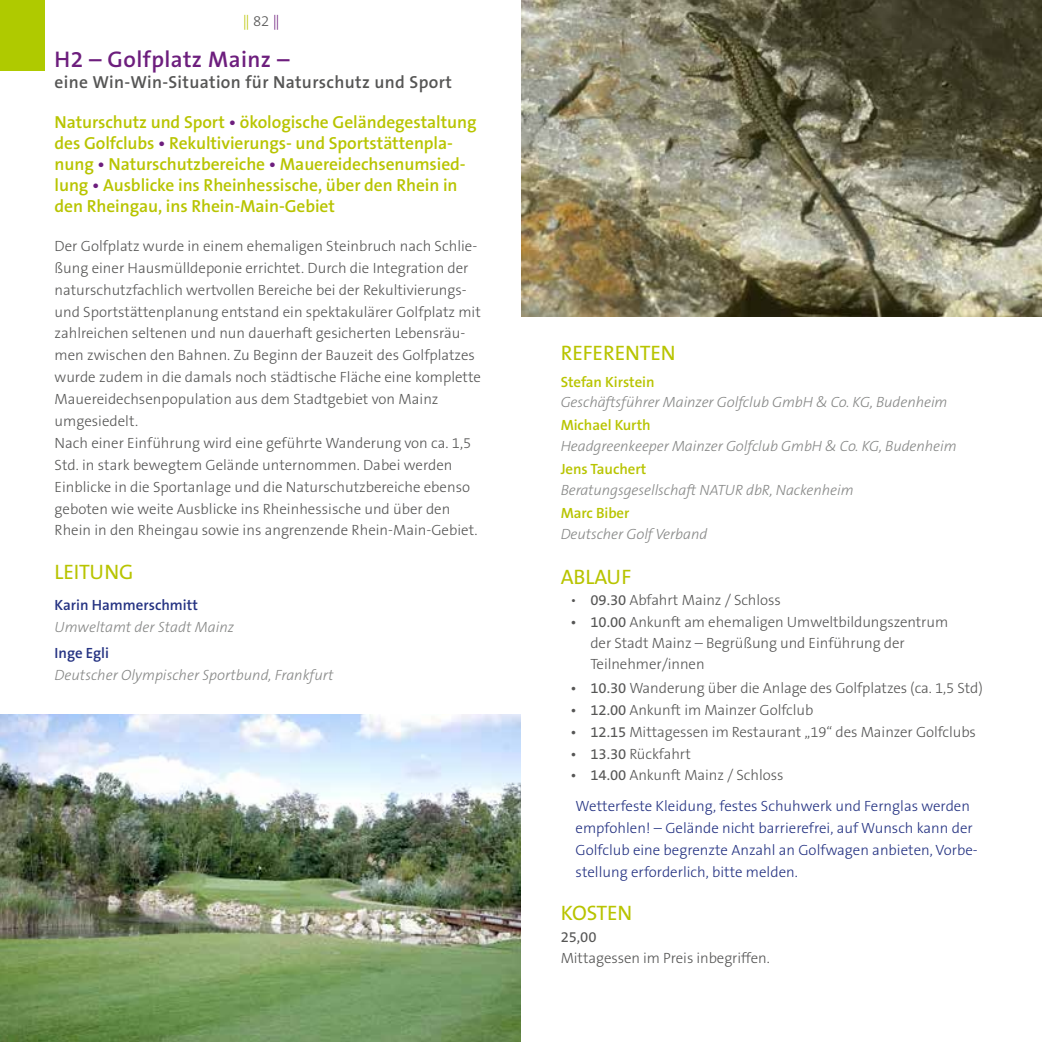
<style>
.page{position:relative;width:1042px;height:1042px;background:#fff}
.page>*{position:absolute;margin:0;border:0;box-sizing:border-box;transform-origin:0 0}
.t1{font:600 22.75px "The Sans B6";letter-spacing:.02em;color:#6d1e7d}
.t2{font:21px "The Sans B5 Plain";color:#b8c400}
.t3{font:600 17.5px/21px "The Sans B6";letter-spacing:-.005em;color:#b8c400}
.t4{font:600 17.5px "The Sans B6";letter-spacing:.02em;color:#565655}
.t5{font:300 14.88px/21.9px "The Sans B3";color:#565655}
.t6{font:italic 300 14.88px "The Sans B3";letter-spacing:-.005em;color:#868786}
.t7{font:300 14.88px/21.9px "The Sans B3";color:#243282}
.t8{font:600 14.88px "The Sans B6";letter-spacing:-.005em;color:#b8c400}
.t9{font:600 14.88px "The Sans B6";color:#243282}
.t10{font:300 14.88px "The Sans B3";color:#b8c400}
.t11{font:14.88px "The Sans B5 Plain";color:#565655}
.s1{color:#565655}
.s2{color:#6d1e7d}
.s3{font-family:"The Sans B5 Plain";font-weight:400}
.s4{font-family:"The Sans B5 Plain";font-weight:400;color:#565655}
</style>
<div class="page">
<div style="left:0;top:0;width:45px;height:71px;background:#afca00"></div>
<img style="left:0;top:714px;width:521px;height:328px">
<img style="left:521px;top:0;width:521px;height:316px">
<p class="t10" style="left:243px;top:13px;width:39px">|| <span class="s1">82</span> <span class="s2">||</span></p>
<h1 class="t1" style="left:55px;top:48px;width:236px">H2 – Golfplatz Mainz –</h1>
<p class="t4" style="left:55px;top:73px;width:399px">eine Win-Win-Situation für Naturschutz und Sport</p>
<p class="t3" style="left:55px;top:113px;width:423px">Naturschutz und Sport <span class="s2">•</span> ökologische Geländegestaltung des Golfclubs <span class="s2">•</span> Rekultivierungs- und Sportstättenpla&shy;nung <span class="s2">•</span> Naturschutzbereiche <span class="s2">•</span> Mauereidechsenumsied&shy;lung <span class="s2">•</span> Ausblicke ins Rheinhessische, über den Rhein in den Rheingau, ins Rhein-Main-Gebiet</p>
<p class="t5" style="left:55px;top:236px;width:428px">Der Golfplatz wurde in einem ehemaligen Steinbruch nach Schlie&shy;ßung einer Hausmülldeponie errichtet. Durch die Integration der naturschutzfachlich wertvollen Bereiche bei der Rekultivierungs&shy;und Sportstättenplanung entstand ein spektakulärer Golfplatz mit zahlreichen seltenen und nun dauerhaft gesicherten Lebensräu&shy;men zwischen den Bahnen. Zu Beginn der Bauzeit des Golfplatzes wurde zudem in die damals noch städtische Fläche eine komplette Mauereidechsenpopulation aus dem Stadtgebiet von Mainz umgesiedelt.<br>Nach einer Einführung wird eine geführte Wanderung von ca. 1,5<br>Std. in stark bewegtem Gelände unternommen. Dabei werden Einblicke in die Sportanlage und die Naturschutzbereiche ebenso geboten wie weite Ausblicke ins Rheinhessische und über den Rhein in den Rheingau sowie ins angrenzende Rhein-Main-Gebiet.</p>
<h2 class="t2" style="left:55px;top:561px;width:12px">LEITUNG</h2>
<p class="t9" style="left:55px;top:597px;width:145px">Karin Hammerschmitt</p>
<p class="t6" style="left:55px;top:619px;width:181px">Umweltamt der Stadt Mainz</p>
<p class="t9" style="left:55px;top:645px;width:56px">Inge Egli</p>
<p class="t6" style="left:55px;top:667px;width:281px">Deutscher Olympischer Sportbund, Frankfurt</p>
<h2 class="t2" style="left:561px;top:342px;width:13px">REFERENTEN</h2>
<p class="t8" style="left:561px;top:374px;width:95px">Stefan Kirstein</p>
<p class="t6" style="left:561px;top:394px;width:388px">Geschäftsführer Mainzer Golfclub GmbH &amp; Co. KG, Budenheim</p>
<p class="t8" style="left:561px;top:417px;width:91px">Michael Kurth</p>
<p class="t6" style="left:561px;top:438px;width:397px">Headgreenkeeper Mainzer Golfclub GmbH &amp; Co. KG, Budenheim</p>
<p class="t8" style="left:561px;top:461px;width:87px">Jens Tauchert</p>
<p class="t6" style="left:561px;top:482px;width:294px">Beratungsgesellschaft NATUR dbR, Nackenheim</p>
<p class="t8" style="left:561px;top:505px;width:70px">Marc Biber</p>
<p class="t6" style="left:561px;top:526px;width:148px">Deutscher Golf Verband</p>
<h2 class="t2" style="left:561px;top:565px;width:13px">ABLAUF</h2>
<p class="t5" style="left:570px;top:590px;width:212px">• <span class="s3">09.30</span> Abfahrt Mainz / Schloss</p>
<p class="t5" style="left:590px;top:612px;width:359px;line-height:20.7px;text-indent:-20px"><span class="s3">• 10.00</span> Ankunft am ehemaligen Umweltbildungszentrum der Stadt Mainz – Begrüßung und Einführung der<br>Teilnehmer/innen</p>
<p class="t5" style="left:570px;top:677px;width:414px"><span class="s3">• 10.30</span> Wanderung über die Anlage des Golfplatzes (ca. 1,5 Std)</p>
<p class="t5" style="left:570px;top:699px;width:244px"><span class="s3">• 12.00</span> Ankunft im Mainzer Golfclub</p>
<p class="t5" style="left:570px;top:721px;width:407px"><span class="s3">• 12.15</span> Mittagessen im Restaurant „19“ des Mainzer Golfclubs</p>
<p class="t5" style="left:570px;top:743px;width:122px"><span class="s3">• 13.30</span> Rückfahrt</p>
<p class="t7" style="left:575px;top:761px;width:396px;line-height:30.6px;text-indent:-5px"><span class="s4">• 14.00</span> <span class="s1">Ankunft Mainz / Schloss<br></span>Wetterfeste Kleidung, festes Schuhwerk und Fernglas werden</p>
<p class="t7" style="left:575px;top:817px;width:404px">empfohlen! – Gelände nicht barrierefrei, auf Wunsch kann der<br>Golfclub eine begrenzte Anzahl an Golfwagen anbieten, Vorbe&shy;stellung erforderlich, bitte melden.</p>
<h2 class="t2" style="left:561px;top:902px;width:38px">KOSTEN</h2>
<p class="t11" style="left:561px;top:929px;width:37px">25,00</p>
<p class="t5" style="left:561px;top:947px;width:211px">Mittagessen im Preis inbegriffen.</p>
</div>
